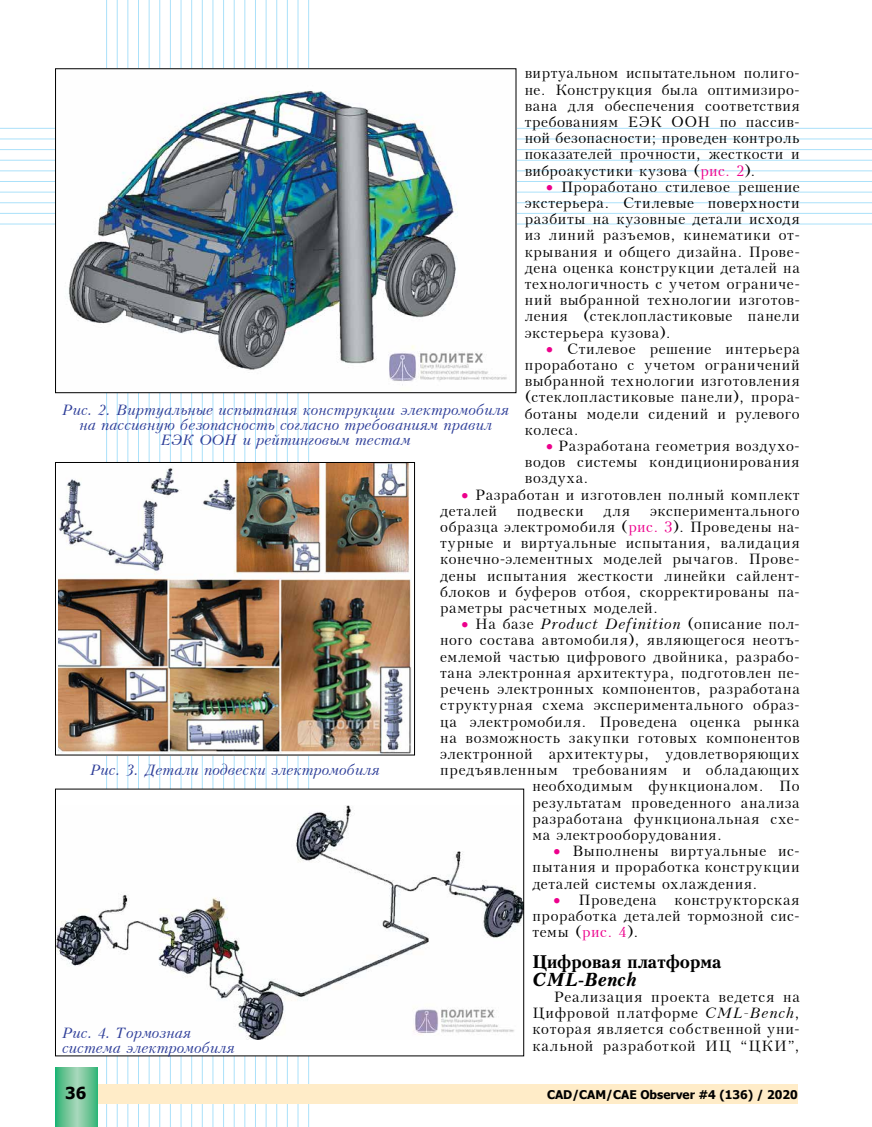
<style>
.page{position:relative;width:872px;height:1127px;background:#fff}
.page>*{position:absolute;margin:0;border:0;box-sizing:border-box;transform-origin:0 0}
.t1{font:700 18px "Peterburg";color:#000}
.t2{font:italic 700 18px "Peterburg";color:#000;scale:.9 1}
.t3{font:700 16.5px "Tahoma";color:#000}
.t4{font:15px/16.2px "Peterburg";letter-spacing:.04em;color:#000;text-align:justify}
.t5{font:italic 15px/15px "Peterburg";color:#2d3d98;text-align:center}
.t6{font:700 12px "Tahoma";color:#000}
.s1{color:#ec008c}
.s2{font-style:italic}
</style>
<div class="page">
<hr style="left:106px;top:0;width:1px;height:1127px;background:#abe1fa">
<hr style="left:117px;top:0;width:1px;height:1127px;background:#abe1fa">
<hr style="left:128px;top:0;width:1px;height:1127px;background:#abe1fa">
<hr style="left:138px;top:0;width:1px;height:1127px;background:#abe1fa">
<hr style="left:149px;top:0;width:1px;height:1127px;background:#abe1fa">
<hr style="left:159px;top:0;width:1px;height:1127px;background:#abe1fa">
<hr style="left:170px;top:0;width:1px;height:1127px;background:#abe1fa">
<hr style="left:181px;top:0;width:1px;height:1127px;background:#abe1fa">
<hr style="left:191px;top:0;width:1px;height:1127px;background:#abe1fa">
<hr style="left:202px;top:0;width:1px;height:1127px;background:#abe1fa">
<hr style="left:213px;top:0;width:1px;height:1127px;background:#abe1fa">
<hr style="left:223px;top:0;width:1px;height:1127px;background:#abe1fa">
<hr style="left:234px;top:0;width:1px;height:1127px;background:#abe1fa">
<hr style="left:244px;top:0;width:1px;height:1127px;background:#abe1fa">
<hr style="left:255px;top:0;width:1px;height:1127px;background:#abe1fa">
<hr style="left:266px;top:0;width:1px;height:1127px;background:#abe1fa">
<hr style="left:276px;top:0;width:1px;height:1127px;background:#abe1fa">
<hr style="left:287px;top:0;width:1px;height:1127px;background:#abe1fa">
<hr style="left:298px;top:0;width:1px;height:1127px;background:#abe1fa">
<hr style="left:308px;top:0;width:1px;height:1127px;background:#abe1fa">
<hr style="left:0;top:128px;width:872px;height:1px;background:#abe1fa">
<hr style="left:0;top:139px;width:872px;height:1px;background:#abe1fa">
<hr style="left:0;top:149px;width:872px;height:1px;background:#abe1fa">
<hr style="left:0;top:160px;width:872px;height:1px;background:#abe1fa">
<hr style="left:0;top:171px;width:872px;height:1px;background:#abe1fa">
<hr style="left:0;top:181px;width:872px;height:1px;background:#abe1fa">
<hr style="left:0;top:192px;width:872px;height:1px;background:#abe1fa">
<hr style="left:0;top:202px;width:872px;height:1px;background:#abe1fa">
<hr style="left:0;top:213px;width:872px;height:1px;background:#abe1fa">
<hr style="left:0;top:224px;width:872px;height:1px;background:#abe1fa">
<div style="left:55px;top:1084px;width:743px;height:20px;background:#ffecc8"></div>
<svg style="left:55px;top:1068px;width:43px;height:59px;background:#6cc597"></svg>
<img style="left:57px;top:70px;width:457px;height:321px">
<div style="left:55px;top:68px;width:461px;height:325px;border:1px solid #000"></div>
<img style="left:59px;top:464px;width:352px;height:289px">
<div style="left:55px;top:462px;width:360px;height:293px;border:1px solid #000"></div>
<div style="left:55px;top:789px;width:469px;height:267px;background:#fff"></div>
<img style="left:57px;top:805px;width:465px;height:234px">
<div style="left:55px;top:789px;width:469px;height:267px;border:1px solid #000"></div>
<p class="t4" style="left:525px;top:65px;width:276px">виртуальном испытательном полиго&shy;не. Конструкция была оптимизиро&shy;вана для обеспечения соответствия требованиям ЕЭК ООН по пассив&shy;ной безопасности; проведен контроль показателей прочности, жесткости и виброакустики кузова (<span class="s1">рис. 2</span>).</p>
<p class="t4" style="left:525px;top:179px;width:276px;text-indent:21px"><span class="s1">•</span> Проработано стилевое решение экстерьера. Стилевые поверхности разбиты на кузовные детали исходя из линий разъемов, кинематики от&shy;крывания и общего дизайна. Прове&shy;дена оценка конструкции деталей на технологичность с учетом ограниче&shy;ний выбранной технологии изготов&shy;ления (стеклопластиковые панели экстерьера кузова).</p>
<p class="t4" style="left:525px;top:341px;width:276px;text-indent:21px"><span class="s1">•</span> Стилевое решение интерьера проработано с учетом ограничений выбранной технологии изготовления (стеклопластиковые панели), прора&shy;ботаны модели сидений и рулевого колеса.</p>
<p class="t4" style="left:525px;top:438px;width:276px;text-indent:21px"><span class="s1">•</span> Разработана геометрия воздухо&shy;водов системы кондиционирования воздуха.</p>
<p class="t4" style="left:440px;top:487px;width:361px;text-indent:21px"><span class="s1">•</span> Разработан и изготовлен полный комплект деталей</p>
<p class="t5" style="left:62px;top:402px;width:448px">Рис. 2. Виртуальные испытания конструкции электромобиля на пассивную безопасность согласно требованиям правил<br>ЕЭК ООН и рейтинговым тестам</p>
<p class="t4" style="left:440px;top:503px;width:361px;text-indent:210px">экспериментального образца электромобиля (<span class="s1">рис. 3</span>). Проведены на&shy;турные и виртуальные испытания, валидация конечно-элементных моделей рычагов. Прове&shy;дены испытания жесткости линейки сайлент&shy;блоков и буферов отбоя, скорректированы па&shy;раметры расчетных моделей.</p>
<p class="t4" style="left:461px;top:616px;width:340px"><span class="s1">•</span> На базе <span class="s2">Product Definition</span> (описание пол-</p>
<p class="t4" style="left:440px;top:632px;width:361px">ного состава автомобиля), являющегося неотъ-</p>
<p class="t4" style="left:440px;top:649px;width:361px">емлемой частью цифрового двойника, разрабо-</p>
<p class="t4" style="left:440px;top:665px;width:361px">тана электронная архитектура, подготовлен пе-</p>
<p class="t4" style="left:440px;top:681px;width:361px">речень электронных компонентов, разработана</p>
<p class="t4" style="left:440px;top:697px;width:361px">структурная схема экспериментального образ-</p>
<p class="t4" style="left:440px;top:713px;width:361px">ца электромобиля. Проведена оценка рынка</p>
<p class="t4" style="left:440px;top:730px;width:361px">на возможность закупки готовых компонентов</p>
<p class="t4" style="left:440px;top:746px;width:361px">электронной архитектуры, удовлетворяющих</p>
<p class="t4" style="left:440px;top:762px;width:361px">предъявленным требованиям и обладающих</p>
<p class="t4" style="left:532px;top:778px;width:269px">необходимым функционалом. По</p>
<p class="t4" style="left:532px;top:794px;width:269px">результатам проведенного анализа</p>
<p class="t4" style="left:532px;top:811px;width:269px">разработана функциональная схе-</p>
<p class="t4" style="left:532px;top:827px;width:191px">ма электрооборудования.</p>
<p class="t4" style="left:532px;top:843px;width:269px;text-indent:21px"><span class="s1">•</span> Выполнены виртуальные ис&shy;пытания и проработка конструкции деталей системы охлаждения.</p>
<p class="t4" style="left:532px;top:892px;width:269px;text-indent:21px"><span class="s1">•</span> Проведена конструкторская проработка деталей тормозной сис&shy;темы (<span class="s1">рис. 4</span>).</p>
<p class="t1" style="left:532px;top:951px;width:191px">Цифровая платформа</p>
<p class="t2" style="left:532px;top:969px;width:117px">CML-Bench</p>
<p class="t4" style="left:532px;top:989px;width:269px;text-indent:21px">Реализация проекта ведется на Цифровой платформе <span class="s2">CML-Bench</span>, которая является собственной уни&shy;кальной разработкой ИЦ “ЦКИ”,</p>
<p class="t4" style="left:517px;top:503px;width:68px">подвески</p>
<p class="t4" style="left:603px;top:503px;width:28px">для</p>
<p class="t5" style="left:90px;top:763px;width:291px">Рис. 3. Детали подвески электромобиля</p>
<p class="t5" style="left:62px;top:1026px;width:174px;text-align:left">Рис. 4. Тормозная система электромобиля</p>
<p class="t3" style="left:65px;top:1081px;width:23px">36</p>
<p class="t6" style="left:547px;top:1086px;width:252px">CAD/CAM/CAE Observer #4 (136) / 2020</p>
</div>
